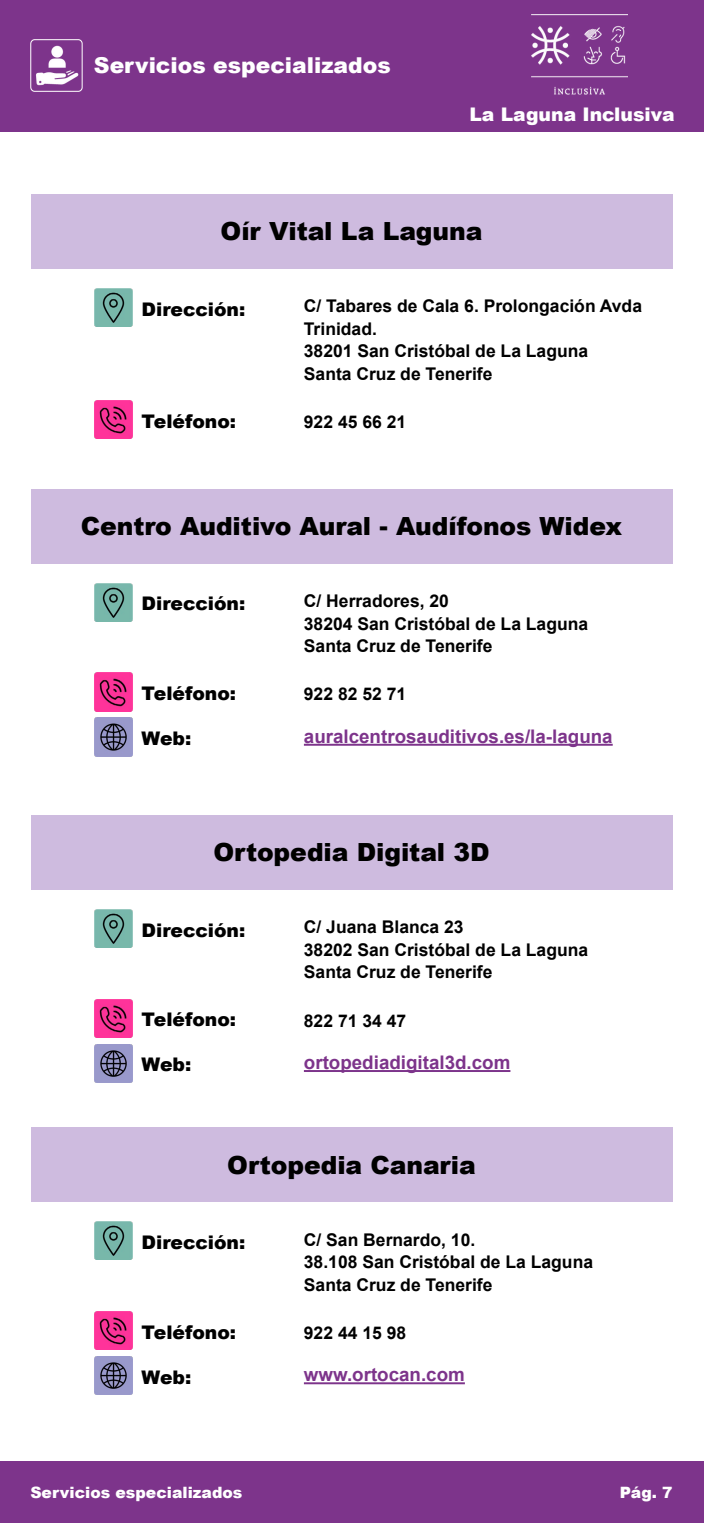
<style>
.page{position:relative;width:704px;height:1523px;background:#fff}
.page>*{position:absolute;margin:0;border:0;box-sizing:border-box;transform-origin:0 0}
.Titulo_texto_base{font:900 25px "Arial";letter-spacing:-.005em;color:#000}
.t1{font:900 21.88px "Arial";color:#fff}
.Tabla_inicial_1{font:900 18.75px "Arial";letter-spacing:-.005em;color:#000}
.Tabla_inicial_2{font:700 18.75px "Arial";color:#7d348b}
.t2{font:900 18.75px "Arial";color:#fff}
.Tabla_inicial_2-2{font:700 17.5px/22.5px "Arial";color:#000}
.t3{font:900 15.62px "Arial";color:#fff}
</style>
<div class="page">
<div style="left:0;top:0;width:703px;height:131px;background:#7d348b"></div>
<div style="left:0;top:1460px;width:703px;height:62px;background:#7d348b"></div>
<img style="left:531px;top:14px;width:96px;height:81px">
<img style="left:30px;top:39px;width:53px;height:53px">
<img style="left:94px;top:583px;width:38px;height:38px">
<img style="left:94px;top:673px;width:38px;height:38px">
<img style="left:94px;top:718px;width:38px;height:38px">
<hr style="left:304px;top:744px;width:308px;height:2px;background:#7d348b">
<img style="left:94px;top:288px;width:38px;height:38px">
<img style="left:94px;top:400px;width:38px;height:39px">
<img style="left:94px;top:909px;width:38px;height:38px">
<img style="left:94px;top:999px;width:38px;height:38px">
<img style="left:94px;top:1044px;width:38px;height:38px">
<hr style="left:304px;top:1070px;width:206px;height:2px;background:#7d348b">
<div style="left:31px;top:489px;width:641px;height:74px;background:#cebbdf"></div>
<div style="left:31px;top:194px;width:641px;height:74px;background:#cebbdf"></div>
<div style="left:31px;top:815px;width:641px;height:74px;background:#cebbdf"></div>
<img style="left:94px;top:1221px;width:38px;height:38px">
<img style="left:94px;top:1311px;width:38px;height:38px">
<img style="left:94px;top:1356px;width:38px;height:38px">
<hr style="left:304px;top:1382px;width:160px;height:2px;background:#7d348b">
<div style="left:31px;top:1127px;width:641px;height:74px;background:#cebbdf"></div>
<p class="t1" style="left:94px;top:50px;width:298px">Servicios especializados</p>
<p class="t2" style="left:469px;top:101px;width:207px">La Laguna Inclusiva</p>
<p class="Titulo_texto_base" style="left:220px;top:213px;width:263px">Oír Vital La Laguna</p>
<p class="Tabla_inicial_1" style="left:141px;top:295px;width:105px">Dirección:</p>
<p class="Tabla_inicial_2-2" style="left:304px;top:295px;width:339px">C/ Tabares de Cala 6. Prolongación Avda<br>Trinidad.</p>
<p class="Tabla_inicial_2-2" style="left:304px;top:340px;width:285px">38201 San Cristóbal de La Laguna</p>
<p class="Tabla_inicial_2-2" style="left:304px;top:363px;width:190px">Santa Cruz de Tenerife</p>
<p class="Tabla_inicial_1" style="left:141px;top:407px;width:96px">Teléfono:</p>
<p class="Tabla_inicial_2-2" style="left:304px;top:411px;width:104px">922 45 66 21</p>
<p class="Titulo_texto_base" style="left:81px;top:508px;width:542px">Centro Auditivo Aural - Audífonos Widex</p>
<p class="Tabla_inicial_1" style="left:141px;top:590px;width:105px">Dirección:</p>
<p class="Tabla_inicial_2-2" style="left:304px;top:590px;width:146px">C/ Herradores, 20</p>
<p class="Tabla_inicial_2-2" style="left:304px;top:612px;width:285px">38204 San Cristóbal de La Laguna</p>
<p class="Tabla_inicial_2-2" style="left:304px;top:635px;width:190px">Santa Cruz de Tenerife</p>
<p class="Tabla_inicial_1" style="left:141px;top:679px;width:96px">Teléfono:</p>
<p class="Tabla_inicial_2-2" style="left:304px;top:683px;width:104px">922 82 52 71</p>
<p class="Tabla_inicial_1" style="left:141px;top:724px;width:51px">Web:</p>
<p class="Tabla_inicial_2" style="left:304px;top:723px;width:310px">auralcentrosauditivos.es/la-laguna</p>
<p class="Titulo_texto_base" style="left:213px;top:834px;width:277px">Ortopedia Digital 3D</p>
<p class="Tabla_inicial_1" style="left:141px;top:916px;width:105px">Dirección:</p>
<p class="Tabla_inicial_2-2" style="left:304px;top:916px;width:161px">C/ Juana Blanca 23</p>
<p class="Tabla_inicial_2-2" style="left:304px;top:938px;width:285px">38202 San Cristóbal de La Laguna</p>
<p class="Tabla_inicial_2-2" style="left:304px;top:961px;width:190px">Santa Cruz de Tenerife</p>
<p class="Tabla_inicial_1" style="left:141px;top:1006px;width:96px">Teléfono:</p>
<p class="Tabla_inicial_2-2" style="left:304px;top:1009px;width:104px">822 71 34 47</p>
<p class="Tabla_inicial_1" style="left:141px;top:1051px;width:51px">Web:</p>
<p class="Tabla_inicial_2" style="left:304px;top:1049px;width:208px">ortopediadigital3d.com</p>
<p class="Titulo_texto_base" style="left:227px;top:1146px;width:250px">Ortopedia Canaria</p>
<p class="Tabla_inicial_1" style="left:141px;top:1228px;width:105px">Dirección:</p>
<p class="Tabla_inicial_2-2" style="left:304px;top:1228px;width:173px">C/ San Bernardo, 10.</p>
<p class="Tabla_inicial_2-2" style="left:304px;top:1251px;width:290px">38.108 San Cristóbal de La Laguna</p>
<p class="Tabla_inicial_2-2" style="left:304px;top:1273px;width:190px">Santa Cruz de Tenerife</p>
<p class="Tabla_inicial_1" style="left:141px;top:1318px;width:96px">Teléfono:</p>
<p class="Tabla_inicial_2-2" style="left:304px;top:1321px;width:104px">922 44 15 98</p>
<p class="Tabla_inicial_1" style="left:141px;top:1363px;width:51px">Web:</p>
<p class="Tabla_inicial_2" style="left:304px;top:1361px;width:162px">www.ortocan.com</p>
<p class="t3" style="left:30px;top:1480px;width:213px">Servicios especializados</p>
<p class="t3" style="left:619px;top:1480px;width:54px">Pág. 7</p>
</div>
